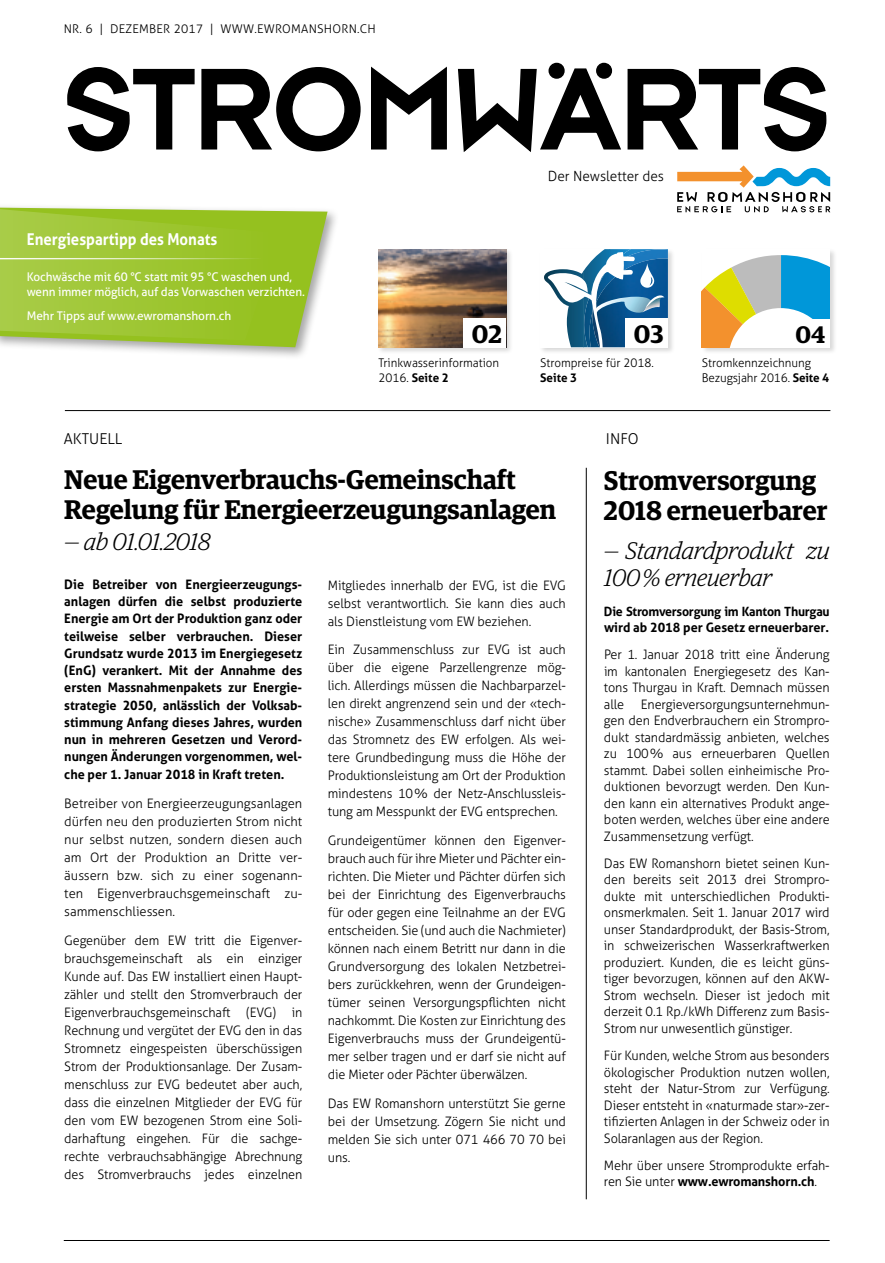
<style>
.page{position:relative;width:885px;height:1263px;background:#fff}
.page>*{position:absolute;margin:0;border:0;box-sizing:border-box;transform-origin:0 0}
.t1{font:118.5px "Typeface Six Pt Five";color:#000}
.t2{font:600 27px/30px "Guardian Egyp";color:#000}
.t3{font:600 25.5px "Guardian Egyp";color:#000}
.t4{font:italic 300 24px/27px "Guardian Egyp";color:#000}
.t5{font:600 24px "Guardian Egyp";color:#000}
.t6{font:700 16.35px "Aller";color:#fff;scale:.91 1}
.t7{font:300 15px "Aller";color:#000}
.t8{font:300 14.1px "Aller";color:#000}
.t9{font:300 13.05px/18px "Aller";letter-spacing:-.01em;color:#000;text-align:justify}
.t10{font:700 13.05px/17.2px "Aller";color:#000;text-align:justify}
.t11{font:700 12.75px "Aller";letter-spacing:-.02em;color:#000}
.t12{font:12px/15px "Aller";letter-spacing:-.01em;color:#fff}
.t13{font:300 12px/15px "Aller";color:#000}
.t14{font:300 12px "Aller";letter-spacing:.02em;color:#000}
.t15{font:700 12px "Aller";color:#000}
.s1{font-weight:700}
</style>
<div class="page">
<svg style="left:67px;top:67px;width:128px;height:85px"></svg>
<svg style="left:201px;top:67px;width:160px;height:85px"></svg>
<svg style="left:371px;top:66px;width:76px;height:84px"></svg>
<svg style="left:458px;top:62px;width:369px;height:90px"></svg>
<hr style="left:65px;top:410px;width:765px;height:1px;background:#000">
<div style="left:377px;top:248px;width:135px;height:105px;background:#000;opacity:.15"></div>
<img style="left:378px;top:249px;width:128px;height:98px">
<div style="left:463px;top:318px;width:43px;height:29px;background:#fff"></div>
<div style="left:539px;top:248px;width:135px;height:105px;background:#000;opacity:.15"></div>
<svg style="left:540px;top:249px;width:127px;height:98px"></svg>
<div style="left:625px;top:318px;width:42px;height:29px;background:#fff"></div>
<div style="left:701px;top:248px;width:135px;height:105px;background:#000;opacity:.15"></div>
<div style="left:701px;top:249px;width:128px;height:98px;background:#fff"></div>
<svg style="left:701px;top:255px;width:128px;height:92px"></svg>
<div style="left:786px;top:319px;width:43px;height:28px;background:#fff"></div>
<div style="left:0;top:204px;width:340px;height:156px;background:#000;opacity:.35"></div>
<svg style="left:0;top:208px;width:327px;height:139px;background:#b2cc6f"></svg>
<svg style="left:677px;top:165px;width:153px;height:47px"></svg>
<svg style="left:0;top:207px;width:280px;height:133px;background:#9fc635"></svg>
<hr style="left:0;top:258px;width:262px;height:1px;background:#fff">
<hr style="left:586px;top:468px;width:1px;height:731px;background:#000">
<hr style="left:64px;top:1240px;width:765px;height:1px;background:#000">
<p class="t14" style="left:64px;top:22px;width:313px">NR. 6 | DEZEMBER 2017 | WWW.EWROMANSHORN.CH</p>
<h1 class="t1" style="left:64px;top:39px;width:767px">STROMWÄRTS</h1>
<p class="t8" style="left:547px;top:168px;width:118px">Der Newsletter des</p>
<p class="t6" style="left:27px;top:229px;width:211px">Energiespartipp des Monats</p>
<p class="t12" style="left:27px;top:269px;width:279px">Kochwäsche mit 60 °C statt mit 95 °C waschen und, wenn immer möglich, auf das Vorwaschen verzichten.</p>
<p class="t12" style="left:27px;top:308px;width:206px">Mehr Tipps auf www.ewromanshorn.ch</p>
<h3 class="t3" style="left:472px;top:315px;width:32px">02</h3>
<p class="t13" style="left:378px;top:355px;width:122px">Trinkwasserinformation<br>2016. <span class="s1">Seite 2</span></p>
<h3 class="t3" style="left:634px;top:315px;width:31px">03</h3>
<p class="t13" style="left:540px;top:355px;width:115px">Strompreise für 2018.</p>
<p class="t15" style="left:540px;top:370px;width:39px">Seite 3</p>
<p class="t7" style="left:64px;top:430px;width:60px">AKTUELL</p>
<p class="t7" style="left:606px;top:430px;width:34px">INFO</p>
<h3 class="t5" style="left:795px;top:317px;width:31px">04</h3>
<p class="t13" style="left:701px;top:355px;width:129px">Stromkennzeichnung<br>Bezugsjahr 2016. <span class="s1">Seite 4</span></p>
<h2 class="t2" style="left:64px;top:462px;width:493px">Neue Eigenverbrauchs-Gemeinschaft<br>Regelung für Energieerzeugungsanlagen</h2>
<h3 class="t4" style="left:64px;top:527px;width:148px">— ab 01.01.2018</h3>
<p class="t10" style="left:64px;top:575px;width:239px">Die Betreiber von Energieerzeugungs&shy;anlagen dürfen die selbst produzierte Energie am Ort der Produktion ganz oder teilweise selber verbrauchen. Dieser Grundsatz wurde 2013 im Energiegesetz (EnG) verankert. Mit der Annahme des ersten Massnahmenpakets zur Energie&shy;strategie 2050, anlässlich der Volksab&shy;stimmung Anfang dieses Jahres, wurden nun in mehreren Gesetzen und Verord&shy;nungen Änderungen vorgenommen, wel&shy;che per 1. Januar 2018 in Kraft treten.</p>
<p class="t9" style="left:64px;top:794px;width:239px">Betreiber von Energieerzeugungsanlagen dürfen neu den produzierten Strom nicht nur selbst nutzen, sondern diesen auch am Ort der Produktion an Dritte ver&shy;äussern bzw. sich zu einer sogenann&shy;ten Eigenverbrauchsgemeinschaft zu&shy;sammenschliessen.</p>
<p class="t9" style="left:64px;top:931px;width:239px">Gegenüber dem EW tritt die Eigenver&shy;brauchsgemeinschaft als ein einziger Kunde auf. Das EW installiert einen Haupt&shy;zähler und stellt den Stromverbrauch der Eigenverbrauchsgemeinschaft (EVG) in Rechnung und vergütet der EVG den in das Stromnetz eingespeisten überschüssigen Strom der Produktionsanlage. Der Zusam&shy;menschluss zur EVG bedeutet aber auch, dass die einzelnen Mitglieder der EVG für den vom EW bezogenen Strom eine Soli&shy;darhaftung eingehen. Für die sachge&shy;rechte verbrauchsabhängige Abrechnung des Stromverbrauchs jedes einzelnen</p>
<p class="t9" style="left:328px;top:576px;width:239px">Mitgliedes innerhalb der EVG, ist die EVG selbst verantwortlich. Sie kann dies auch als Dienstleistung vom EW beziehen.</p>
<p class="t9" style="left:328px;top:641px;width:239px">Ein Zusammenschluss zur EVG ist auch über die eigene Parzellengrenze mög&shy;lich. Allerdings müssen die Nachbarparzel&shy;len direkt angrenzend sein und der «tech&shy;nische» Zusammenschluss darf nicht über das Stromnetz des EW erfolgen. Als wei&shy;tere Grundbedingung muss die Höhe der Produktionsleistung am Ort der Produktion mindestens 10% der Netz-Anschlussleis&shy;tung am Messpunkt der EVG entsprechen.</p>
<p class="t9" style="left:328px;top:831px;width:239px">Grundeigentümer können den Eigenver&shy;brauch auch für ihre Mieter und Pächter ein&shy;richten. Die Mieter und Pächter dürfen sich bei der Einrichtung des Eigenverbrauchs für oder gegen eine Teilnahme an der EVG entscheiden. Sie (und auch die Nachmieter) können nach einem Betritt nur dann in die Grundversorgung des lokalen Netzbetrei&shy;bers zurückkehren, wenn der Grundeigen&shy;tümer seinen Versorgungspflichten nicht nachkommt. Die Kosten zur Einrichtung des Eigenverbrauchs muss der Grundeigentü&shy;mer selber tragen und er darf sie nicht auf die Mieter oder Pächter überwälzen.</p>
<p class="t9" style="left:328px;top:1094px;width:239px">Das EW Romanshorn unterstützt Sie gerne bei der Umsetzung. Zögern Sie nicht und melden Sie sich unter 071 466 70 70 bei uns.</p>
<h2 class="t2" style="left:604px;top:463px;width:225px">Stromversorgung<br>2018 erneuerbarer</h2>
<h3 class="t4" style="left:604px;top:536px;width:227px">— Standardprodukt zu<br>100 % erneuerbar</h3>
<p class="t11" style="left:604px;top:603px;width:227px">Die Stromversorgung im Kanton Thurgau</p>
<p class="t10" style="left:604px;top:619px;width:227px">wird ab 2018 per Gesetz erneuerbarer.</p>
<p class="t9" style="left:604px;top:646px;width:227px;line-height:16.5px">Per 1. Januar 2018 tritt eine Änderung im kantonalen Energiegesetz des Kan&shy;tons Thurgau in Kraft. Demnach müssen alle</p>
<p class="t9" style="left:604px;top:696px;width:227px;line-height:16.5px;text-indent:37px">Energieversorgungsunternehmun&shy;gen den Endverbrauchern ein Strompro&shy;dukt standardmässig anbieten, welches zu 100% aus erneuerbaren Quellen stammt. Dabei sollen einheimische Pro&shy;duktionen bevorzugt werden. Den Kun&shy;den kann ein alternatives Produkt ange&shy;boten werden, welches über eine andere Zusammensetzung verfügt.</p>
<p class="t9" style="left:604px;top:855px;width:227px;line-height:16.5px">Das EW Romanshorn bietet seinen Kun&shy;den bereits seit 2013 drei Strompro&shy;dukte mit unterschiedlichen Produkti&shy;onsmerkmalen. Seit 1. Januar 2017 wird unser Standardprodukt, der Basis-Strom, in schweizerischen Wasserkraftwerken produziert. Kunden, die es leicht güns&shy;tiger bevorzugen, können auf den AKW-Strom wechseln. Dieser ist jedoch mit derzeit 0.1 Rp./kWh Differenz zum Basis-Strom nur unwesentlich günstiger.</p>
<p class="t9" style="left:604px;top:1047px;width:227px;line-height:16.5px">Für Kunden, welche Strom aus besonders ökologischer Produktion nutzen wollen, steht der Natur-Strom zur Verfügung.<br>Dieser entsteht in «naturmade star»-zer&shy;tifizierten Anlagen in der Schweiz oder in Solaranlagen aus der Region.</p>
<p class="t9" style="left:604px;top:1157px;width:227px;line-height:16.5px">Mehr über unsere Stromprodukte erfah&shy;ren Sie unter <span class="s1">www.ewromanshorn.ch</span>.</p>
</div>
